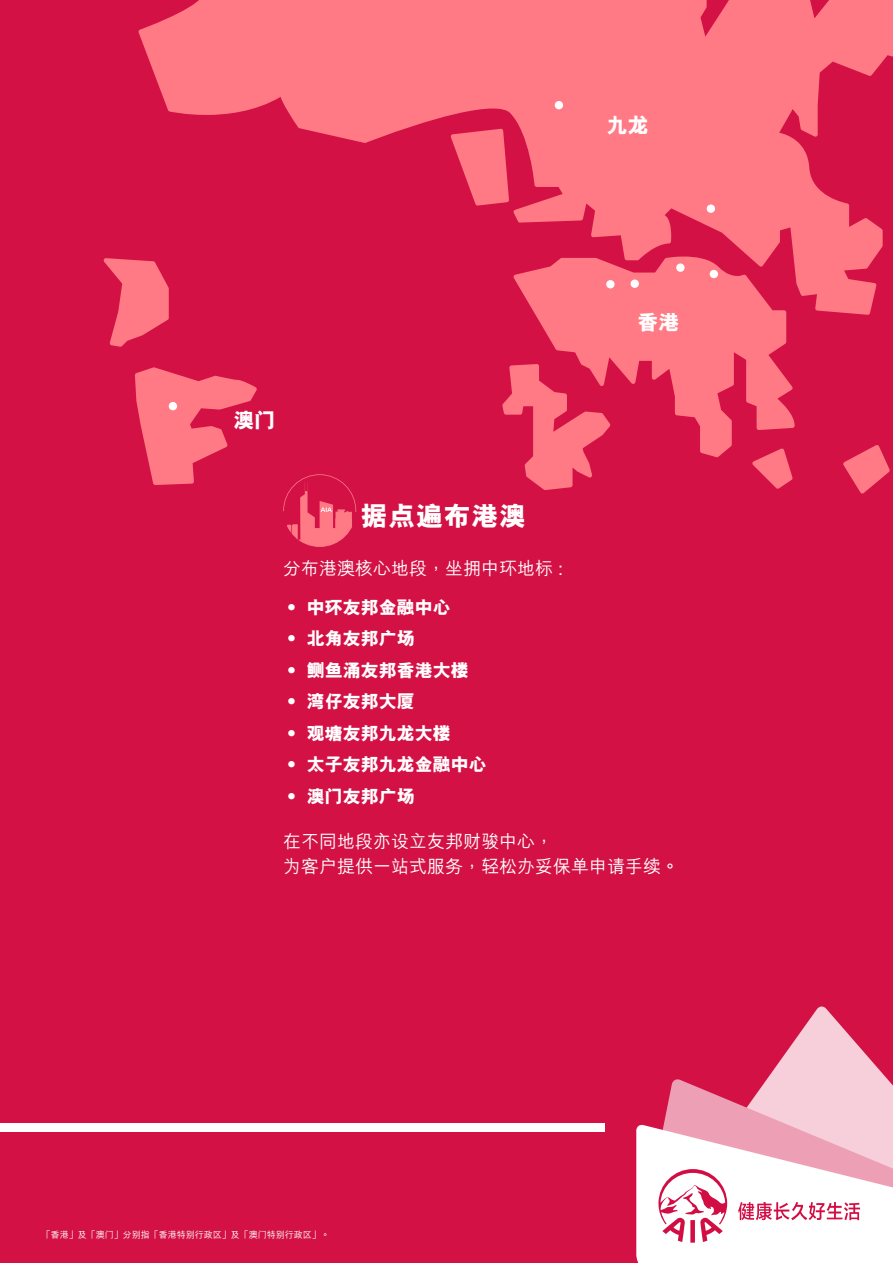
<style>
.page{position:relative;width:893px;height:1263px;background:#d31145}
.page>*{position:absolute;margin:0;border:0;box-sizing:border-box;transform-origin:0 0}
.t1{font:800 27px "M Hei HKS";letter-spacing:.025em;color:#fff}
.t2{font:800 21px "M Hei HKS";color:#fff}
.t3{font:800 18px/31.5px "M Hei HKS";color:#fff}
.t4{font:500 18px/25.5px "M Hei HKS";color:#fff}
.t5{font:500 9px "M Hei HKS";color:#fff}
</style>
<div class="page">
<svg style="left:103px;top:0;width:789px;height:315px;fill:#ff7a85"></svg>
<svg style="left:451px;top:129px;width:58px;height:77px"></svg>
<svg style="left:513px;top:257px;width:282px;height:200px;fill:#ff7a85"></svg>
<svg style="left:752px;top:448px;width:41px;height:41px"></svg>
<svg style="left:843px;top:445px;width:47px;height:48px"></svg>
<svg style="left:502px;top:364px;width:108px;height:126px"></svg>
<svg style="left:104px;top:258px;width:65px;height:89px"></svg>
<svg style="left:283px;top:474px;width:73px;height:73px"></svg>
<svg style="left:676px;top:263px;width:9px;height:9px"></svg>
<svg style="left:606px;top:280px;width:9px;height:8px"></svg>
<svg style="left:631px;top:280px;width:8px;height:8px"></svg>
<svg style="left:710px;top:270px;width:8px;height:8px"></svg>
<svg style="left:135px;top:367px;width:122px;height:118px"></svg>
<svg style="left:555px;top:101px;width:8px;height:8px"></svg>
<svg style="left:707px;top:204px;width:8px;height:9px"></svg>
<svg style="left:768px;top:1006px;width:119px;height:72px;fill:#f6cfda"></svg>
<svg style="left:664px;top:1078px;width:228px;height:46px;background:#eea4b8"></svg>
<div style="left:0;top:1123px;width:605px;height:9px;background:#fff"></div>
<svg style="left:636px;top:1124px;width:256px;height:139px;background:#f7d9e1"></svg>
<p class="t2" style="left:607px;top:111px;width:43px">九龍</p>
<p class="t2" style="left:638px;top:308px;width:43px">香港</p>
<p class="t2" style="left:233px;top:406px;width:43px">澳門</p>
<h1 class="t1" style="left:361px;top:498px;width:167px">據點遍佈港澳</h1>
<p class="t4" style="left:283px;top:554px;width:282px">分佈港澳核心地段，坐擁中環地標 :</p>
<p class="t3" style="left:283px;top:592px;width:205px">‧ 中環友邦金融中心<br>‧ 北角友邦廣場<br>‧ 鰂魚涌友邦香港大樓‧ 灣仔友邦大廈<br>‧ 觀塘友邦九龍大樓<br>‧ 太子友邦九龍金融中心‧ 澳門友邦廣場</p>
<p class="t4" style="left:283px;top:827px;width:398px">在不同地段亦設立友邦財駿中心，<br>為客戶提供一站式服務，輕鬆辦妥保單申請手續。</p>
<p class="t5" style="left:42px;top:1228px;width:289px">「香港」及「澳門」分別指「香港特別行政區」及「澳門特別行政區」。</p>
</div>
